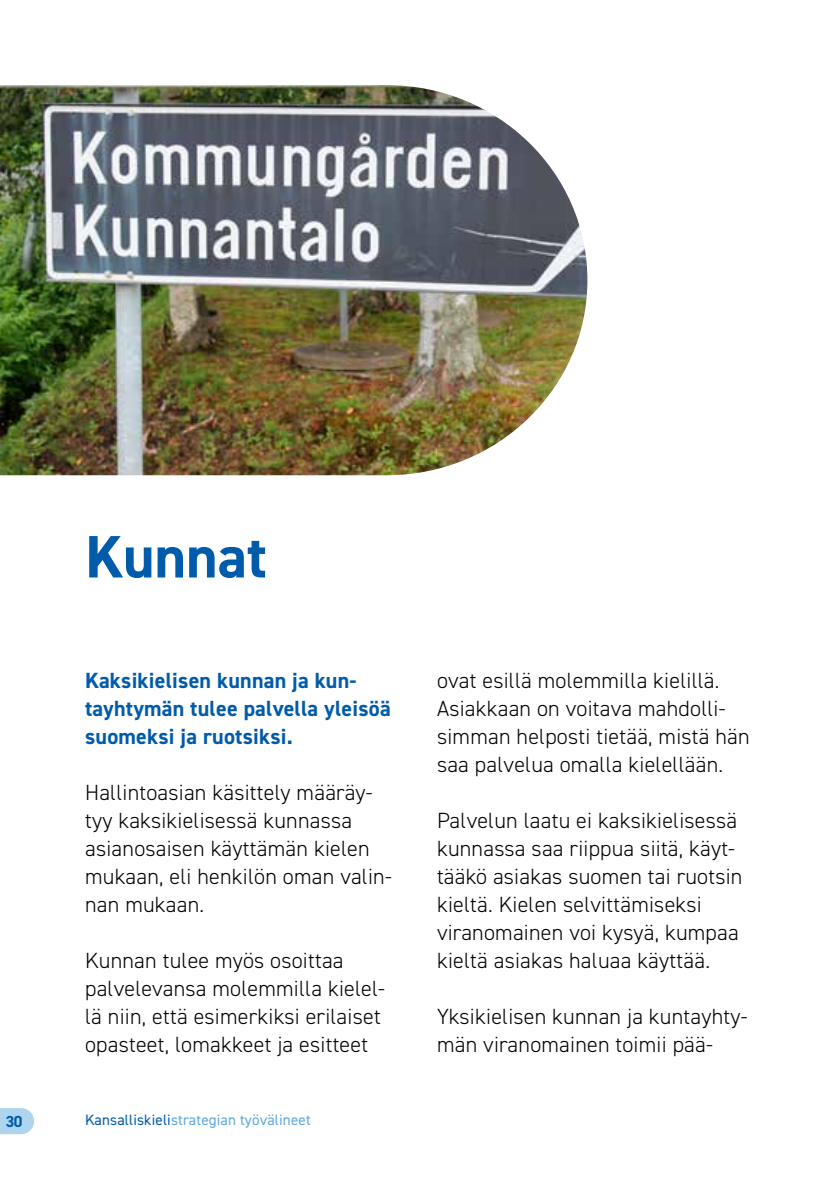
<style>
.page{position:relative;width:840px;height:1191px;background:#fff}
.page>*{position:absolute;margin:0;border:0;box-sizing:border-box;transform-origin:0 0}
.t1{font:700 60px "DIN2014";color:#005baa}
.t2{font:300 22px/28px "DIN2014";letter-spacing:.01em;color:#000}
.t3{font:700 22px/28px "DIN2014";letter-spacing:.01em;color:#005baa}
.t4{font:700 16px "DIN2014";color:#005baa}
.t5{font:15px "DIN2014";letter-spacing:.01em;color:#5da9dd}
.s1{color:#005baa}
</style>
<div class="page">
<svg style="left:0;top:1108px;width:34px;height:26px"></svg>
<img style="left:0;top:85px;width:587px;height:390px">
<h1 class="t1" style="left:85px;top:517px;width:183px">Kunnat</h1>
<p class="t3" style="left:85px;top:665px;width:307px">Kaksikielisen kunnan ja kun&shy;tayhtymän tulee palvella yleisöä suomeksi ja ruotsiksi.</p>
<p class="t2" style="left:85px;top:778px;width:308px">Hallintoasian käsittely määräy&shy;tyy kaksikielisessä kunnassa asianosaisen käyttämän kielen mukaan, eli henkilön oman valin&shy;nan mukaan.</p>
<p class="t2" style="left:85px;top:946px;width:301px">Kunnan tulee myös osoittaa palvelevansa molemmilla kielel&shy;lä niin, että esimerkiksi erilaiset opasteet, lomakkeet ja esitteet</p>
<p class="t4" style="left:6px;top:1111px;width:18px">30</p>
<p class="t5" style="left:85px;top:1110px;width:227px"><span class="s1">Kansalliskieli</span>strategian työvälineet</p>
<p class="t2" style="left:437px;top:666px;width:314px">ovat esillä molemmilla kielillä.<br>Asiakkaan on voitava mahdolli&shy;simman helposti tietää, mistä hän saa palvelua omalla kielellään.</p>
<p class="t2" style="left:437px;top:806px;width:307px">Palvelun laatu ei kaksikielisessä kunnassa saa riippua siitä, käyt&shy;tääkö asiakas suomen tai ruotsin kieltä. Kielen selvittämiseksi viranomainen voi kysyä, kumpaa kieltä asiakas haluaa käyttää.</p>
<p class="t2" style="left:437px;top:1002px;width:312px">Yksikielisen kunnan ja kuntayhty&shy;män viranomainen toimii pää-</p>
</div>
